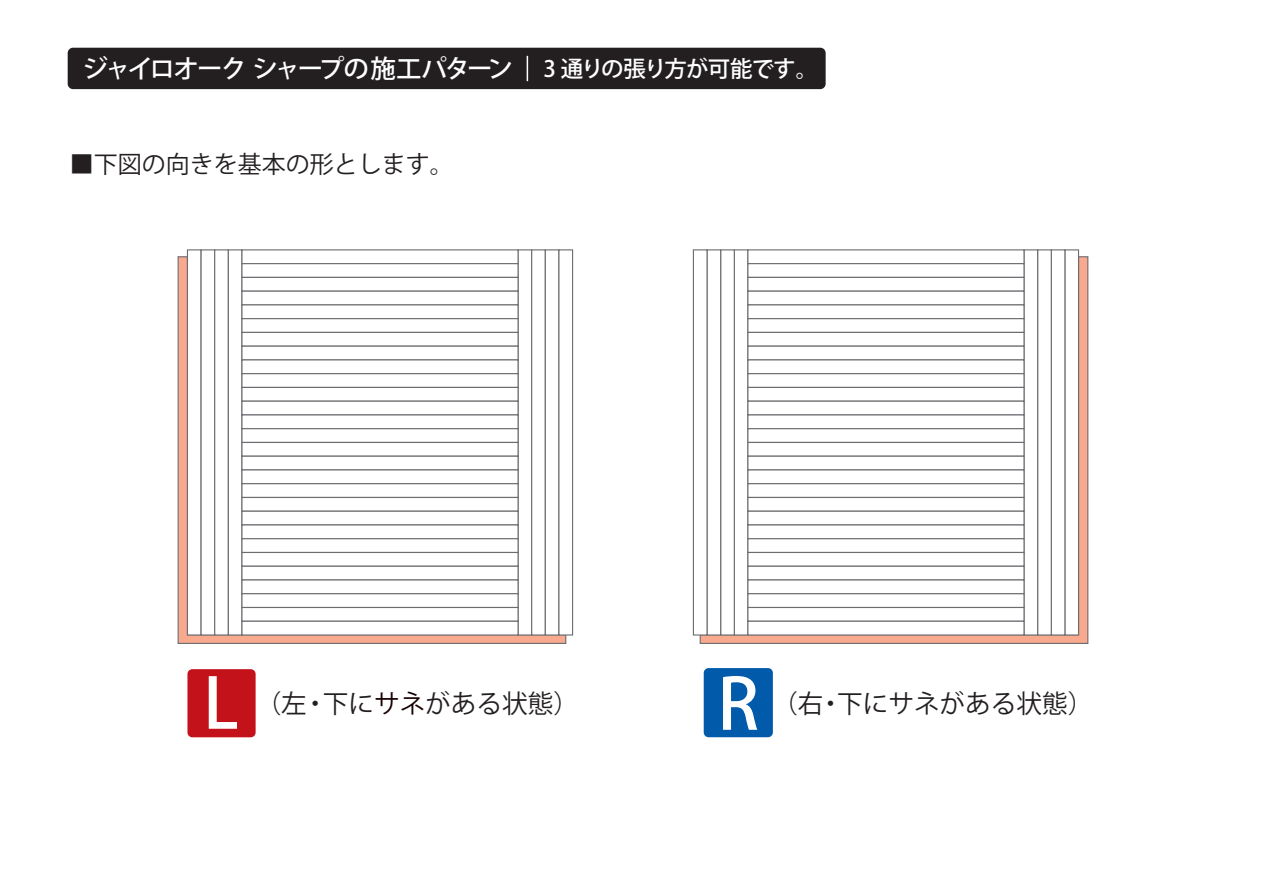
<style>
.page{position:relative;width:1263px;height:893px;background:#fff}
.page>*{position:absolute;margin:0;border:0;box-sizing:border-box;transform-origin:0 0}
.t1{font:500 69.75px "Koz Go Pr 6 N";color:#fff}
.t2{font:500 68.7px "Koz Go Pr 6 N";color:#fff}
.t3{font:25.65px "Koz Go Pr 6 N";color:#231f20}
.t4{font:500 25.5px "Koz Go Pr 6 N";letter-spacing:-.09em;color:#fff}
.t5{font:24px "Koz Go Pr 6 N";color:#231f20}
.t6{font:500 22.5px "Koz Go Pr 6 N";letter-spacing:-.04em;color:#fff}
.s1{color:#170000}
</style>
<div class="page">
<div style="left:68px;top:48px;width:758px;height:41px;background:#231f20;border-radius:5px"></div>
<svg style="left:527px;top:56px;width:1px;height:25px"></svg>
<svg style="left:177px;top:256px;width:390px;height:388px;background:#e4a38d"></svg>
<div style="left:187px;top:249px;width:15px;height:387px;background:#fff;border:1px solid #6c6d70"></div>
<div style="left:201px;top:249px;width:14px;height:387px;background:#fff;border:1px solid #6c6d70"></div>
<div style="left:214px;top:249px;width:15px;height:387px;background:#fff;border:1px solid #6c6d70"></div>
<div style="left:228px;top:249px;width:15px;height:387px;background:#fff;border:1px solid #6c6d70"></div>
<div style="left:517px;top:249px;width:15px;height:387px;background:#fff"></div>
<div style="left:531px;top:249px;width:15px;height:387px;background:#fff;border:1px solid #6c6d70"></div>
<div style="left:545px;top:249px;width:14px;height:387px;background:#fff;border:1px solid #6c6d70"></div>
<div style="left:558px;top:249px;width:15px;height:387px;background:#fff;border:1px solid #6c6d70"></div>
<div style="left:241px;top:249px;width:278px;height:15px;background:#fff;border:1px solid #6c6d70"></div>
<div style="left:241px;top:263px;width:278px;height:15px;background:#fff;border:1px solid #6c6d70"></div>
<div style="left:241px;top:277px;width:278px;height:15px;background:#fff;border:1px solid #6c6d70"></div>
<div style="left:241px;top:291px;width:278px;height:14px;background:#fff;border:1px solid #6c6d70"></div>
<div style="left:241px;top:304px;width:278px;height:15px;background:#fff;border:1px solid #6c6d70"></div>
<div style="left:241px;top:318px;width:278px;height:15px;background:#fff;border:1px solid #6c6d70"></div>
<div style="left:241px;top:332px;width:278px;height:15px;background:#fff;border:1px solid #6c6d70"></div>
<div style="left:241px;top:346px;width:278px;height:14px;background:#fff;border:1px solid #6c6d70"></div>
<div style="left:241px;top:359px;width:278px;height:15px;background:#fff;border:1px solid #6c6d70"></div>
<div style="left:241px;top:373px;width:278px;height:15px;background:#fff;border:1px solid #6c6d70"></div>
<div style="left:241px;top:387px;width:278px;height:15px;background:#fff;border:1px solid #6c6d70"></div>
<div style="left:241px;top:401px;width:278px;height:14px;background:#fff;border:1px solid #6c6d70"></div>
<div style="left:241px;top:414px;width:278px;height:15px;background:#fff;border:1px solid #6c6d70"></div>
<div style="left:241px;top:428px;width:278px;height:15px;background:#fff;border:1px solid #6c6d70"></div>
<div style="left:241px;top:442px;width:278px;height:15px;background:#fff;border:1px solid #6c6d70"></div>
<div style="left:241px;top:456px;width:278px;height:14px;background:#fff;border:1px solid #6c6d70"></div>
<div style="left:241px;top:469px;width:278px;height:15px;background:#fff;border:1px solid #6c6d70"></div>
<div style="left:241px;top:483px;width:278px;height:15px;background:#fff;border:1px solid #6c6d70"></div>
<div style="left:241px;top:497px;width:278px;height:15px;background:#fff;border:1px solid #6c6d70"></div>
<div style="left:241px;top:511px;width:278px;height:14px;background:#fff;border:1px solid #6c6d70"></div>
<div style="left:241px;top:524px;width:278px;height:15px;background:#fff;border:1px solid #6c6d70"></div>
<div style="left:241px;top:538px;width:278px;height:15px;background:#fff;border:1px solid #6c6d70"></div>
<div style="left:241px;top:552px;width:278px;height:15px;background:#fff;border:1px solid #6c6d70"></div>
<div style="left:241px;top:566px;width:278px;height:14px;background:#fff;border:1px solid #6c6d70"></div>
<div style="left:241px;top:579px;width:278px;height:15px;background:#fff;border:1px solid #6c6d70"></div>
<div style="left:241px;top:593px;width:278px;height:15px;background:#fff;border:1px solid #6c6d70"></div>
<div style="left:241px;top:607px;width:278px;height:15px;background:#fff;border:1px solid #6c6d70"></div>
<div style="left:241px;top:621px;width:278px;height:15px;background:#fff;border:1px solid #6c6d70"></div>
<svg style="left:699px;top:256px;width:390px;height:388px;background:#e4a38d"></svg>
<div style="left:1064px;top:249px;width:15px;height:387px;background:#fff;border:1px solid #6c6d70"></div>
<div style="left:1051px;top:249px;width:14px;height:387px;background:#fff;border:1px solid #6c6d70"></div>
<div style="left:1037px;top:249px;width:15px;height:387px;background:#fff;border:1px solid #6c6d70"></div>
<div style="left:1023px;top:249px;width:15px;height:387px;background:#fff;border:1px solid #6c6d70"></div>
<div style="left:734px;top:249px;width:14px;height:387px;background:#fff"></div>
<div style="left:720px;top:249px;width:15px;height:387px;background:#fff;border:1px solid #6c6d70"></div>
<div style="left:706px;top:249px;width:15px;height:387px;background:#fff;border:1px solid #6c6d70"></div>
<div style="left:693px;top:249px;width:15px;height:387px;background:#fff;border:1px solid #6c6d70"></div>
<div style="left:747px;top:249px;width:277px;height:15px;background:#fff;border:1px solid #6c6d70"></div>
<div style="left:747px;top:263px;width:277px;height:15px;background:#fff;border:1px solid #6c6d70"></div>
<div style="left:747px;top:277px;width:277px;height:15px;background:#fff;border:1px solid #6c6d70"></div>
<div style="left:747px;top:291px;width:277px;height:14px;background:#fff;border:1px solid #6c6d70"></div>
<div style="left:747px;top:304px;width:277px;height:15px;background:#fff;border:1px solid #6c6d70"></div>
<div style="left:747px;top:318px;width:277px;height:15px;background:#fff;border:1px solid #6c6d70"></div>
<div style="left:747px;top:332px;width:277px;height:15px;background:#fff;border:1px solid #6c6d70"></div>
<div style="left:747px;top:346px;width:277px;height:14px;background:#fff;border:1px solid #6c6d70"></div>
<div style="left:747px;top:359px;width:277px;height:15px;background:#fff;border:1px solid #6c6d70"></div>
<div style="left:747px;top:373px;width:277px;height:15px;background:#fff;border:1px solid #6c6d70"></div>
<div style="left:747px;top:387px;width:277px;height:15px;background:#fff;border:1px solid #6c6d70"></div>
<div style="left:747px;top:401px;width:277px;height:14px;background:#fff;border:1px solid #6c6d70"></div>
<div style="left:747px;top:414px;width:277px;height:15px;background:#fff;border:1px solid #6c6d70"></div>
<div style="left:747px;top:428px;width:277px;height:15px;background:#fff;border:1px solid #6c6d70"></div>
<div style="left:747px;top:442px;width:277px;height:15px;background:#fff;border:1px solid #6c6d70"></div>
<div style="left:747px;top:456px;width:277px;height:14px;background:#fff;border:1px solid #6c6d70"></div>
<div style="left:747px;top:469px;width:277px;height:15px;background:#fff;border:1px solid #6c6d70"></div>
<div style="left:747px;top:483px;width:277px;height:15px;background:#fff;border:1px solid #6c6d70"></div>
<div style="left:747px;top:497px;width:277px;height:15px;background:#fff;border:1px solid #6c6d70"></div>
<div style="left:747px;top:511px;width:277px;height:14px;background:#fff;border:1px solid #6c6d70"></div>
<div style="left:747px;top:524px;width:277px;height:15px;background:#fff;border:1px solid #6c6d70"></div>
<div style="left:747px;top:538px;width:277px;height:15px;background:#fff;border:1px solid #6c6d70"></div>
<div style="left:747px;top:552px;width:277px;height:15px;background:#fff;border:1px solid #6c6d70"></div>
<div style="left:747px;top:566px;width:277px;height:14px;background:#fff;border:1px solid #6c6d70"></div>
<div style="left:747px;top:579px;width:277px;height:15px;background:#fff;border:1px solid #6c6d70"></div>
<div style="left:747px;top:593px;width:277px;height:15px;background:#fff;border:1px solid #6c6d70"></div>
<div style="left:747px;top:607px;width:277px;height:15px;background:#fff;border:1px solid #6c6d70"></div>
<div style="left:747px;top:621px;width:277px;height:15px;background:#fff;border:1px solid #6c6d70"></div>
<div style="left:704px;top:668px;width:69px;height:69px;background:#015aaa;border-radius:5px"></div>
<div style="left:187px;top:669px;width:69px;height:68px;background:#c4121a;border-radius:5px"></div>
<p class="t4" style="left:83px;top:54px;width:432px">ジャイロオーク シャープの施工パターン</p>
<p class="t6" style="left:543px;top:56px;width:276px">3 通りの張り方が可能です。</p>
<p class="t5" style="left:70px;top:151px;width:386px">■下図の向きを基本の形とします。</p>
<h2 class="t2" style="left:203px;top:665px;width:37px">L</h2>
<p class="t3" style="left:256px;top:689px;width:325px">（左・下に<span class="s1">サネ</span>がある状態）</p>
<h1 class="t1" style="left:717px;top:665px;width:43px">R</h1>
<p class="t3" style="left:772px;top:689px;width:323px">（右・下にサネがある状態）</p>
</div>
